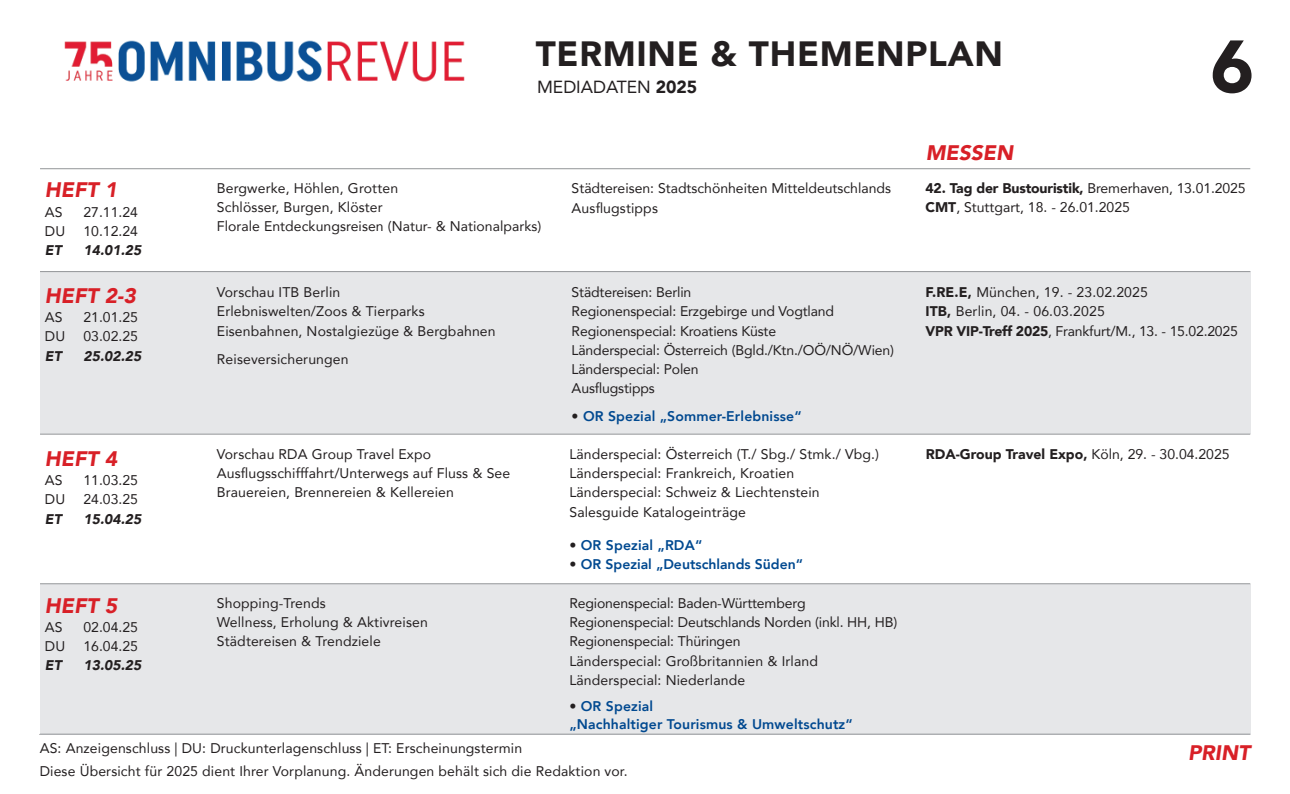
<style>
.page{position:relative;width:1290px;height:794px;background:#fff}
.page>*{position:absolute;margin:0;border:0;box-sizing:border-box;transform-origin:0 0}
.t1{font:900 73.5px "Avenir";color:#231f20}
.t2{font:900 35px "Avenir";letter-spacing:.02em;color:#231f20}
.t3{font:italic 900 21px "Avenir";color:#d82027}
.t4{font:17.5px "Avenir";color:#231f20}
.t5{font:14px/19.2px "Avenir";letter-spacing:.01em;color:#231f20}
.t6{font:14px/19.2px "Avenir";letter-spacing:-.01em;color:#231f20}
.t7{font:800 14px/17.5px "Avenir";letter-spacing:.01em;color:#014990}
.t8{font:900 14px "Avenir";letter-spacing:-.01em;color:#231f20}
.t9{font:14px "Avenir";letter-spacing:-.015em;color:#231f20}
.t10{font:italic 900 14px "Avenir";color:#231f20}
.s1{font-weight:900}
.s2{color:#231f20}
.s3{font-weight:400}
</style>
<div class="page">
<img style="left:64px;top:40px;width:401px;height:42px">
<div style="left:40px;top:271px;width:1210px;height:163px;background:#e6e7e9"></div>
<div style="left:40px;top:584px;width:1210px;height:150px;background:#e6e7e9"></div>
<hr style="left:40px;top:168px;width:1210px;height:1px;background:#939598">
<hr style="left:40px;top:271px;width:1210px;height:1px;background:#939598">
<hr style="left:40px;top:434px;width:1210px;height:1px;background:#939598">
<hr style="left:40px;top:734px;width:1210px;height:1px;background:#939598">
<hr style="left:40px;top:583px;width:1210px;height:1px;background:#939598">
<p class="t3" style="left:45px;top:173px;width:74px">HEFT 1</p>
<p class="t5" style="left:45px;top:202px;width:19px">AS</p>
<p class="t5" style="left:83px;top:202px;width:56px">27.11.24</p>
<p class="t5" style="left:45px;top:221px;width:22px">DU</p>
<p class="t5" style="left:83px;top:221px;width:56px">10.12.24</p>
<p class="t10" style="left:45px;top:239px;width:18px">ET</p>
<p class="t10" style="left:83px;top:239px;width:60px">14.01.25</p>
<p class="t3" style="left:45px;top:278px;width:92px">HEFT 2-3</p>
<p class="t5" style="left:45px;top:307px;width:19px">AS</p>
<p class="t5" style="left:83px;top:307px;width:56px">21.01.25</p>
<p class="t5" style="left:45px;top:326px;width:22px">DU</p>
<p class="t5" style="left:83px;top:326px;width:56px">03.02.25</p>
<p class="t10" style="left:45px;top:344px;width:18px">ET</p>
<p class="t10" style="left:83px;top:344px;width:60px">25.02.25</p>
<p class="t3" style="left:45px;top:441px;width:74px">HEFT 4</p>
<p class="t5" style="left:45px;top:470px;width:19px">AS</p>
<p class="t5" style="left:83px;top:470px;width:56px">11.03.25</p>
<p class="t5" style="left:45px;top:489px;width:22px">DU</p>
<p class="t5" style="left:83px;top:489px;width:56px">24.03.25</p>
<p class="t10" style="left:45px;top:507px;width:18px">ET</p>
<p class="t10" style="left:83px;top:507px;width:60px">15.04.25</p>
<p class="t3" style="left:45px;top:588px;width:74px">HEFT 5</p>
<p class="t5" style="left:45px;top:617px;width:19px">AS</p>
<p class="t5" style="left:83px;top:617px;width:56px">02.04.25</p>
<p class="t5" style="left:45px;top:636px;width:22px">DU</p>
<p class="t5" style="left:83px;top:636px;width:56px">16.04.25</p>
<p class="t10" style="left:45px;top:654px;width:18px">ET</p>
<p class="t10" style="left:83px;top:654px;width:60px">13.05.25</p>
<p class="t2" style="left:536px;top:24px;width:469px">TERMINE &amp; THEMENPLAN</p>
<p class="t4" style="left:537px;top:73px;width:162px">MEDIADATEN <span class="s1">2025</span></p>
<p class="t3" style="left:926px;top:135px;width:89px">MESSEN</p>
<h1 class="t1" style="left:1210px;top:4px;width:45px">6</h1>
<p class="t5" style="left:217px;top:178px;width:183px">Bergwerke, Höhlen, Grotten</p>
<p class="t5" style="left:217px;top:197px;width:167px">Schlösser, Burgen, Klöster</p>
<p class="t5" style="left:217px;top:216px;width:326px">Florale Entdeckungsreisen (Natur- &amp; Nationalparks)</p>
<p class="t5" style="left:217px;top:282px;width:125px">Vorschau ITB Berlin</p>
<p class="t5" style="left:217px;top:301px;width:280px">Erlebniswelten/Zoos &amp; Tierparks<br>Eisenbahnen, Nostalgiezüge &amp; Bergbahnen</p>
<p class="t5" style="left:217px;top:348px;width:133px">Reiseversicherungen</p>
<p class="t5" style="left:217px;top:444px;width:216px">Vorschau RDA Group Travel Expo</p>
<p class="t5" style="left:217px;top:463px;width:295px">Ausflugsschifffahrt/Unterwegs auf Fluss &amp; See</p>
<p class="t5" style="left:217px;top:482px;width:239px">Brauereien, Brennereien &amp; Kellereien</p>
<p class="t5" style="left:217px;top:593px;width:110px">Shopping-Trends</p>
<p class="t5" style="left:217px;top:612px;width:212px">Wellness, Erholung &amp; Aktivreisen</p>
<p class="t5" style="left:217px;top:631px;width:165px">Städtereisen &amp; Trendziele</p>
<p class="t5" style="left:572px;top:178px;width:321px">Städtereisen: Stadtschönheiten Mitteldeutschlands</p>
<p class="t5" style="left:572px;top:198px;width:88px">Ausflugstipps</p>
<p class="t6" style="left:572px;top:282px;width:121px">Städtereisen: Berlin</p>
<p class="t6" style="left:572px;top:301px;width:264px">Regionenspecial: Erzgebirge und Vogtland<br>Regionenspecial: Kroatiens Küste</p>
<p class="t6" style="left:572px;top:340px;width:324px">Länderspecial: Österreich (Bgld./Ktn./OÖ/NÖ/Wien)</p>
<p class="t6" style="left:572px;top:359px;width:129px">Länderspecial: Polen<br>Ausflugstipps</p>
<p class="t7" style="left:572px;top:408px;width:231px"><span class="s2">•</span> OR Spezial „Sommer-Erlebnisse“</p>
<p class="t5" style="left:569px;top:444px;width:311px">Länderspecial: Österreich (T./ Sbg./ Stmk./ Vbg.)<br>Länderspecial: Frankreich, Kroatien</p>
<p class="t5" style="left:569px;top:482px;width:252px">Länderspecial: Schweiz &amp; Liechtenstein<br>Salesguide Katalogeinträge</p>
<p class="t7" style="left:569px;top:536px;width:134px"><span class="s2">•</span> OR Spezial „RDA“</p>
<p class="t7" style="left:569px;top:555px;width:235px"><span class="s2">•</span> OR Spezial „Deutschlands Süden“</p>
<p class="t6" style="left:569px;top:593px;width:329px">Regionenspecial: Baden-Württemberg<br>Regionenspecial: Deutschlands Norden (inkl. HH, HB)<br>Regionenspecial: Thüringen</p>
<p class="t5" style="left:569px;top:651px;width:250px">Länderspecial: Großbritannien &amp; Irland</p>
<p class="t5" style="left:569px;top:670px;width:177px">Länderspecial: Niederlande</p>
<p class="t7" style="left:569px;top:697px;width:285px"><span class="s2">•</span> OR Spezial<br>„Nachhaltiger Tourismus &amp; Umweltschutz“</p>
<p class="t8" style="left:925px;top:176px;width:321px">42. Tag der Bustouristik, <span class="s3">Bremerhaven, 13.01.2025</span></p>
<p class="t5" style="left:925px;top:197px;width:206px"><span class="s1">CMT</span>, Stuttgart, 18. - 26.01.2025</p>
<p class="t5" style="left:925px;top:282px;width:224px"><span class="s1">F.RE.E,</span> München, 19. - 23.02.2025</p>
<p class="t5" style="left:925px;top:301px;width:181px"><span class="s1">ITB,</span> Berlin, 04. - 06.03.2025</p>
<p class="t9" style="left:925px;top:319px;width:314px"><span class="s1">VPR VIP-Treff 2025</span>, Frankfurt/M., 13. - 15.02.2025</p>
<p class="t8" style="left:926px;top:442px;width:305px">RDA-Group Travel Expo, <span class="s3">Köln, 29. - 30.04.2025</span></p>
<p class="t5" style="left:40px;top:738px;width:484px">AS: Anzeigenschluss | DU: Druckunterlagenschluss | ET: Erscheinungstermin</p>
<p class="t5" style="left:40px;top:761px;width:589px">Diese Übersicht für 2025 dient Ihrer Vorplanung. Änderungen behält sich die Redaktion vor.</p>
<p class="t3" style="left:1188px;top:735px;width:64px">PRINT</p>
</div>
